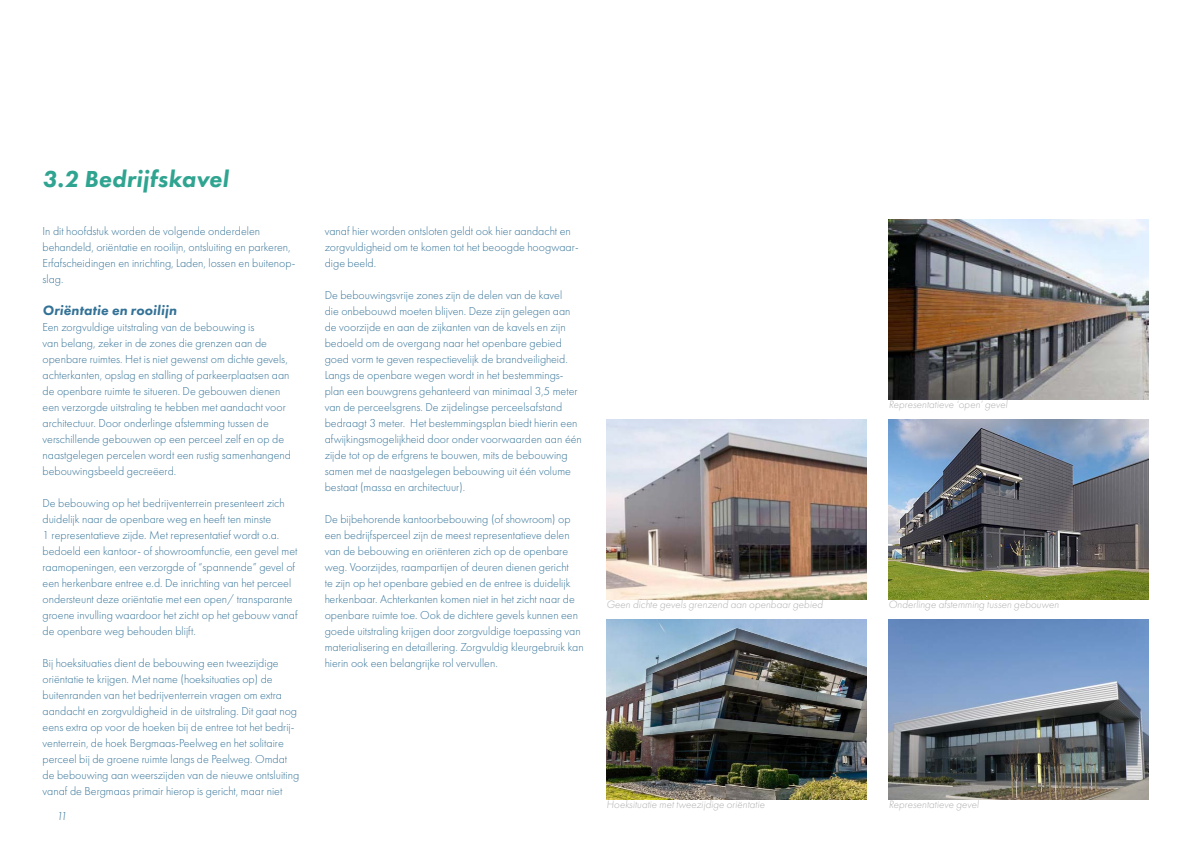
<style>
.page{position:relative;width:1191px;height:842px;background:#fff}
.page>*{position:absolute;margin:0;border:0;box-sizing:border-box;transform-origin:0 0}
.Thema{font:italic 800 24px "Futura PT";letter-spacing:.01em;color:#2fa490}
.Alineatitel{font:italic 800 14px "Futura PT";letter-spacing:.01em;color:#337297}
.body_tekst{font:300 12px/16px "Futura PT";color:#337297}
.Alineatitel-2{font:300 12px/16px "Futura PT";color:#337297}
.t1{font:italic 300 12px "Futura PT";color:#337297}
.Ondertitel{font:italic 300 11px "Futura PT";color:#b0afae}
</style>
<div class="page">
<img style="left:607px;top:619px;width:259px;height:180px">
<img style="left:889px;top:619px;width:259px;height:180px">
<img style="left:889px;top:220px;width:259px;height:180px">
<img style="left:889px;top:419px;width:259px;height:181px">
<img style="left:607px;top:420px;width:259px;height:180px">
<p class="Thema" style="left:43px;top:164px;width:187px">3.2 Bedrijfskavel</p>
<p class="body_tekst" style="left:43px;top:223px;width:254px">In dit hoofdstuk worden de volgende onderdelen behandeld, oriëntatie en rooilijn, ontsluiting en parkeren, Erfafscheidingen en inrichting, Laden, lossen en buitenop&shy;slag.</p>
<p class="Alineatitel" style="left:43px;top:301px;width:136px">Oriëntatie en rooilijn</p>
<p class="Alineatitel-2" style="left:43px;top:319px;width:250px">Een zorgvuldige uitstraling van de bebouwing is<br>van belang, zeker in de zones die grenzen aan de openbare ruimtes. Het is niet gewenst om dichte gevels, achterkanten, opslag en stalling of parkeerplaatsen aan de openbare ruimte te situeren. De gebouwen dienen een verzorgde uitstraling te hebben met aandacht voor architectuur. Door onderlinge afstemming tussen de verschillende gebouwen op een perceel zelf en op de naastgelegen percelen wordt een rustig samenhangend bebouwingsbeeld gecreëerd.</p>
<p class="body_tekst" style="left:43px;top:495px;width:256px">De bebouwing op het bedrijventerrein presenteert zich duidelijk naar de openbare weg en heeft ten minste<br>1 representatieve zijde. Met representatief wordt o.a. bedoeld een kantoor- of showroomfunctie, een gevel met raamopeningen, een verzorgde of “spannende” gevel of een herkenbare entree e.d. De inrichting van het perceel ondersteunt deze oriëntatie met een open/ transparante groene invulling waardoor het zicht op het gebouw vanaf de openbare weg behouden blijft.</p>
<p class="body_tekst" style="left:43px;top:655px;width:258px">Bij hoeksituaties dient de bebouwing een tweezijdige oriëntatie te krijgen. Met name (hoeksituaties op) de buitenranden van het bedrijventerrein vragen om extra aandacht en zorgvuldigheid in de uitstraling. Dit gaat nog eens extra op voor de hoeken bij de entree tot het bedrij&shy;venterrein, de hoek Bergmaas-Peelweg en het solitaire perceel bij de groene ruimte langs de Peelweg. Omdat de bebouwing aan weerszijden van de nieuwe ontsluiting vanaf de Bergmaas primair hierop is gericht, maar niet</p>
<p class="t1" style="left:56px;top:809px;width:12px">11</p>
<p class="body_tekst" style="left:325px;top:223px;width:256px">vanaf hier worden ontsloten geldt ook hier aandacht en zorgvuldigheid om te komen tot het beoogde hoogwaar&shy;dige beeld.</p>
<p class="body_tekst" style="left:325px;top:287px;width:259px">De bebouwingsvrije zones zijn de delen van de kavel<br>die onbebouwd moeten blijven. Deze zijn gelegen aan de voorzijde en aan de zijkanten van de kavels en zijn bedoeld om de overgang naar het openbare gebied goed vorm te geven respectievelijk de brandveiligheid.<br>Langs de openbare wegen wordt in het bestemmings&shy;plan een bouwgrens gehanteerd van minimaal 3,5 meter van de perceelsgrens. De zijdelingse perceelsafstand bedraagt 3 meter. Het bestemmingsplan biedt hierin een afwijkingsmogelijkheid door onder voorwaarden aan één zijde tot op de erfgrens te bouwen, mits de bebouwing samen met de naastgelegen bebouwing uit één volume bestaat (massa en architectuur).</p>
<p class="body_tekst" style="left:325px;top:511px;width:260px">De bijbehorende kantoorbebouwing (of showroom) op een bedrijfsperceel zijn de meest representatieve delen van de bebouwing en oriënteren zich op de openbare weg. Voorzijdes, raampartijen of deuren dienen gericht<br>te zijn op het openbare gebied en de entree is duidelijk herkenbaar. Achterkanten komen niet in het zicht naar de openbare ruimte toe. Ook de dichtere gevels kunnen een goede uitstraling krijgen door zorgvuldige toepassing van materialisering en detaillering. Zorgvuldig kleurgebruik kan hierin ook een belangrijke rol vervullen.</p>
<p class="Ondertitel" style="left:888px;top:398px;width:120px">Representatieve ‘open’ gevel</p>
<p class="Ondertitel" style="left:606px;top:598px;width:218px">Geen dichte gevels grenzend aan openbaar gebied</p>
<p class="Ondertitel" style="left:888px;top:598px;width:172px">Onderlinge afstemming tussen gebouwen</p>
<p class="Ondertitel" style="left:606px;top:798px;width:160px">Hoeksituatie met tweezijdige oriëntatie</p>
<p class="Ondertitel" style="left:888px;top:798px;width:92px">Representatieve gevel</p>
</div>
